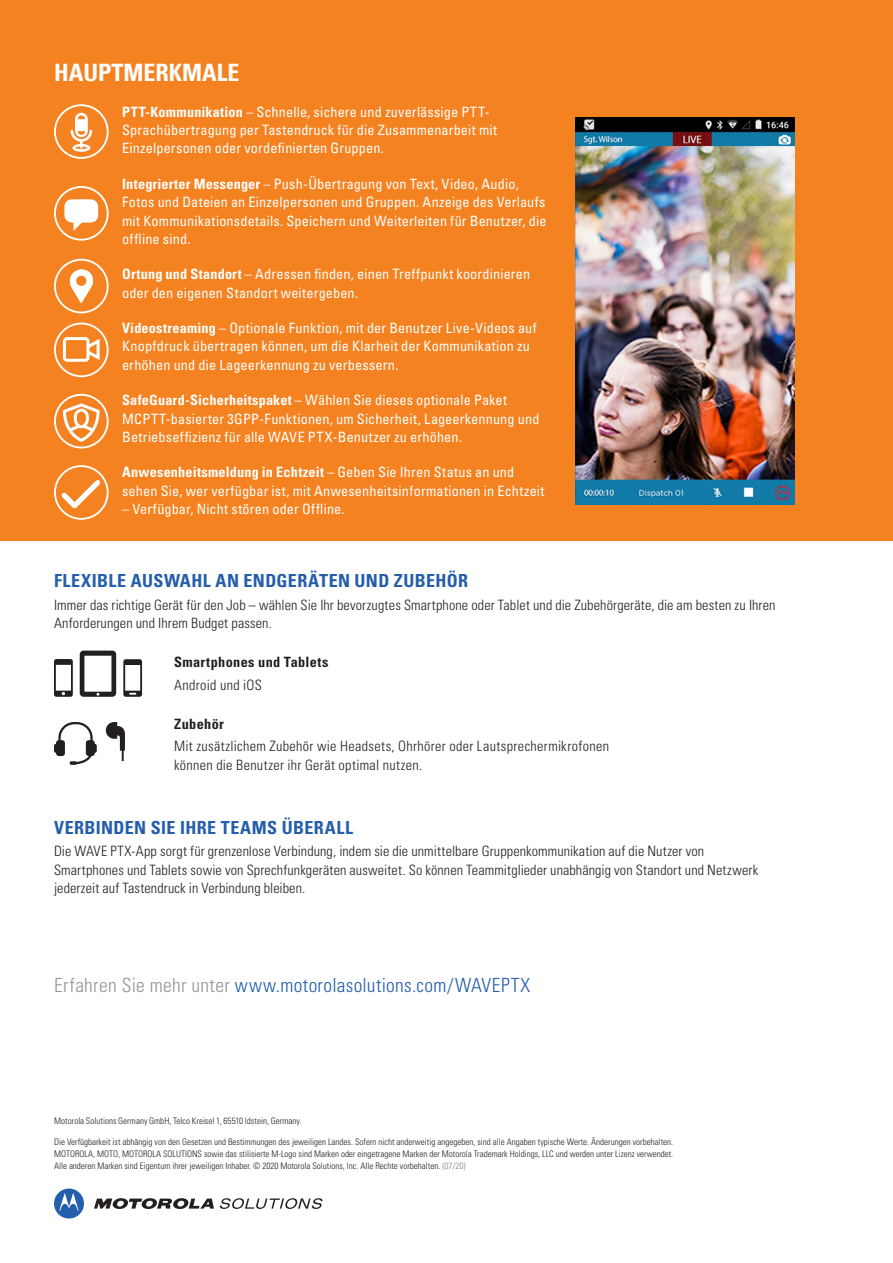
<style>
.page{position:relative;width:893px;height:1263px;background:#fff}
.page>*{position:absolute;margin:0;border:0;box-sizing:border-box;transform-origin:0 0}
.t1{font:700 condensed 24px "Univers LT";color:#fff}
.t2{font:300 condensed 19.5px "Univers LT Std";letter-spacing:.02em;color:#245eac}
.Body_Text{font:700 condensed 18px "Univers LT Std";letter-spacing:.02em;color:#245eac}
.Body_Text-2{font:condensed 14.25px/18.3px "Univers LT Std";letter-spacing:.01em;color:#fff}
.Body_Text-3{font:300 condensed 14.25px/18.3px "Univers LT Std";letter-spacing:.01em;color:#231f20}
.Body_Text-4{font:700 condensed 14.25px "Univers LT Std";letter-spacing:.025em;color:#231f20}
.t3{font:300 condensed 9px/12.3px "Univers LT Std";color:#231f20;text-align:justify}
.t4{font:300 condensed 9px "Univers";letter-spacing:.005em;color:#231f20}
.s1{font-weight:700}
.s2{color:#939598}
.s3{color:#808285}
</style>
<div class="page">
<svg style="left:94px;top:1198px;width:120px;height:11px"></svg>
<svg style="left:54px;top:1188px;width:30px;height:30px"></svg>
<svg style="left:220px;top:1198px;width:102px;height:11px"></svg>
<div style="left:0;top:0;width:893px;height:540px;background:#f58220"></div>
<svg style="left:54px;top:104px;width:55px;height:55px"></svg>
<div style="left:56px;top:106px;width:51px;height:51px;background:#f58220;border-radius:50%"></div>
<div style="left:75px;top:113px;width:13px;height:24px;background:#fff;border-radius:6px"></div>
<svg style="left:78px;top:115px;width:7px;height:4px"></svg>
<div style="left:72px;top:144px;width:18px;height:8px;background:#fff;border-radius:50%"></div>
<svg style="left:71px;top:130px;width:21px;height:19px"></svg>
<svg style="left:54px;top:186px;width:55px;height:55px"></svg>
<div style="left:56px;top:188px;width:51px;height:51px;background:#f58220;border-radius:50%"></div>
<svg style="left:64px;top:199px;width:34px;height:32px"></svg>
<svg style="left:54px;top:259px;width:55px;height:54px"></svg>
<div style="left:56px;top:261px;width:51px;height:51px;background:#f58220;border-radius:50%"></div>
<svg style="left:69px;top:269px;width:24px;height:34px"></svg>
<div style="left:76px;top:276px;width:10px;height:10px;background:#f58220;border-radius:50%"></div>
<svg style="left:54px;top:465px;width:55px;height:55px"></svg>
<div style="left:56px;top:467px;width:51px;height:51px;background:#f58220;border-radius:50%"></div>
<svg style="left:61px;top:480px;width:39px;height:28px"></svg>
<svg style="left:54px;top:722px;width:43px;height:43px"></svg>
<svg style="left:106px;top:722px;width:19px;height:39px"></svg>
<div style="left:80px;top:651px;width:36px;height:46px;background:#231f20;border-radius:4px"></div>
<div style="left:84px;top:656px;width:27px;height:36px;background:#fff"></div>
<svg style="left:123px;top:659px;width:19px;height:38px"></svg>
<svg style="left:54px;top:659px;width:19px;height:38px"></svg>
<svg style="left:54px;top:323px;width:55px;height:54px"></svg>
<div style="left:56px;top:324px;width:51px;height:51px;background:#f58220;border-radius:50%"></div>
<svg style="left:54px;top:394px;width:55px;height:54px"></svg>
<div style="left:56px;top:396px;width:51px;height:51px;background:#f58220;border-radius:50%"></div>
<svg style="left:62px;top:337px;width:38px;height:25px"></svg>
<svg style="left:61px;top:402px;width:40px;height:42px"></svg>
<img style="left:575px;top:117px;width:219px;height:387px">
<p class="t1" style="left:54px;top:58px;width:187px">HAUPTMERKMALE</p>
<p class="Body_Text-2" style="left:122px;top:102px;width:376px"><span class="s1">PTT-Kommunikation</span> – Schnelle, sichere und zuverlässige PTT-<br>Sprachübertragung per Tastendruck für die Zusammenarbeit mit<br>Einzelpersonen oder vordefinierten Gruppen.</p>
<p class="Body_Text-2" style="left:122px;top:174px;width:426px"><span class="s1">Integrierter Messenger</span> – Push-Übertragung von Text, Video, Audio, Fotos und Dateien an Einzelpersonen und Gruppen. Anzeige des Verlaufs mit Kommunikationsdetails. Speichern und Weiterleiten für Benutzer, die offline sind.</p>
<p class="Body_Text-2" style="left:122px;top:265px;width:410px"><span class="s1">Ortung und Standort</span> – Adressen finden, einen Treffpunkt koordinieren oder den eigenen Standort weitergeben.</p>
<p class="Body_Text-2" style="left:122px;top:319px;width:416px"><span class="s1">Videostreaming</span> – Optionale Funktion, mit der Benutzer Live-Videos auf<br>Knopfdruck übertragen können, um die Klarheit der Kommunikation zu erhöhen und die Lageerkennung zu verbessern.</p>
<p class="Body_Text-2" style="left:122px;top:391px;width:419px"><span class="s1">SafeGuard-Sicherheitspaket</span> – Wählen Sie dieses optionale Paket<br>MCPTT-basierter 3GPP-Funktionen, um Sicherheit, Lageerkennung und<br>Betriebseffizienz für alle WAVE PTX-Benutzer zu erhöhen.</p>
<p class="Body_Text-2" style="left:122px;top:463px;width:424px"><span class="s1">Anwesenheitsmeldung in Echtzeit</span> – Geben Sie Ihren Status an und sehen Sie, wer verfügbar ist, mit Anwesenheitsinformationen in Echtzeit</p>
<p class="Body_Text-2" style="left:122px;top:500px;width:224px">– Verfügbar, Nicht stören oder Offline.</p>
<p class="Body_Text" style="left:54px;top:570px;width:416px">FLEXIBLE AUSWAHL AN ENDGERÄTEN UND ZUBEHÖR</p>
<p class="Body_Text-3" style="left:54px;top:596px;width:723px">Immer das richtige Gerät für den Job – wählen Sie Ihr bevorzugtes Smartphone oder Tablet und die Zubehörgeräte, die am besten zu Ihren<br>Anforderungen und Ihrem Budget passen.</p>
<p class="Body_Text-4" style="left:174px;top:653px;width:156px">Smartphones und Tablets</p>
<p class="Body_Text-3" style="left:174px;top:675px;width:90px">Android und iOS</p>
<p class="Body_Text-4" style="left:174px;top:715px;width:51px">Zubehör</p>
<p class="Body_Text-3" style="left:174px;top:737px;width:436px">Mit zusätzlichem Zubehör wie Headsets, Ohrhörer oder Lautsprechermikrofonen können die Benutzer ihr Gerät optimal nutzen.</p>
<p class="Body_Text" style="left:54px;top:816px;width:301px">VERBINDEN SIE IHRE TEAMS ÜBERALL</p>
<p class="Body_Text-3" style="left:54px;top:842px;width:706px">Die WAVE PTX-App sorgt für grenzenlose Verbindung, indem sie die unmittelbare Gruppenkommunikation auf die Nutzer von<br>Smartphones und Tablets sowie von Sprechfunkgeräten ausweitet. So können Teammitglieder unabhängig von Standort und Netzwerk jederzeit auf Tastendruck in Verbindung bleiben.</p>
<p class="t2" style="left:54px;top:973px;width:478px"><span class="s2">Erfahren Sie mehr unter</span> www.motorolasolutions.com/WAVEPTX</p>
<p class="t4" style="left:54px;top:1115px;width:249px">Motorola Solutions Germany GmbH, Telco Kreisel 1, 65510 Idstein, Germany.</p>
<p class="t3" style="left:54px;top:1135px;width:621px">Die Verfügbarkeit ist abhängig von den Gesetzen und Bestimmungen des jeweiligen Landes. Sofern nicht anderweitig angegeben, sind alle Angaben typische Werte. Änderungen vorbehalten.<br>MOTOROLA, MOTO, MOTOROLA SOLUTIONS sowie das stilisierte M-Logo sind Marken oder eingetragene Marken der Motorola Trademark Holdings, LLC und werden unter Lizenz verwendet.<br>Alle anderen Marken sind Eigentum ihrer jeweiligen Inhaber. © 2020 Motorola Solutions, Inc. Alle Rechte vorbehalten. <span class="s3">(07/20)</span></p>
</div>
